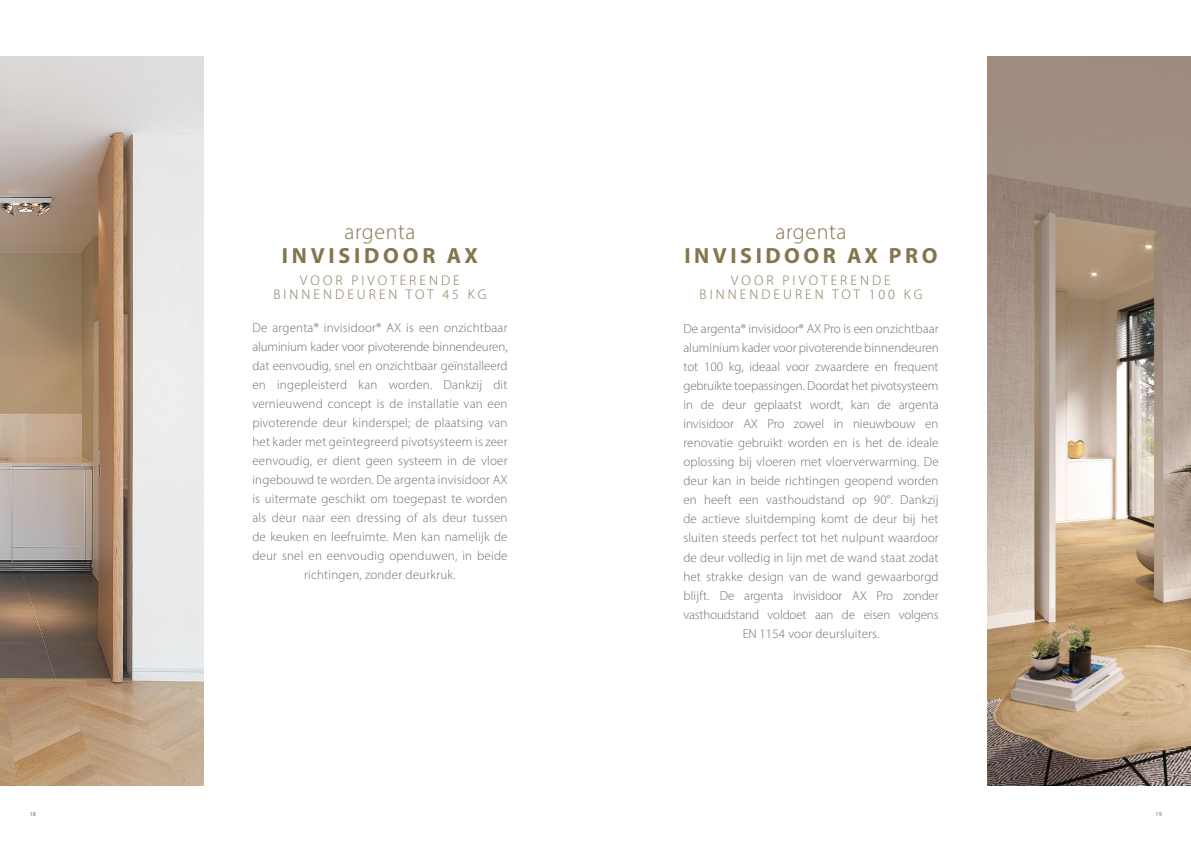
<style>
.page{position:relative;width:1191px;height:842px;background:#fff}
.page>*{position:absolute;margin:0;border:0;box-sizing:border-box;transform-origin:0 0}
.t1{font:700 22px "Myriad Pro";letter-spacing:.16em;color:#83754e}
.t2{font:300 22px "Myriad Pro";letter-spacing:.025em;color:#83754e}
.t3{font:300 14px/14px "Myriad Pro";letter-spacing:.22em;color:#83754e;text-align:center}
.t4{font:300 13px/19px "Myriad Pro";letter-spacing:.01em;color:#706f6f;text-align:center}
.t5{font:6px "Myriad Pro";color:#83754e}
</style>
<div class="page">
<img style="left:0;top:57px;width:203px;height:728px">
<img style="left:987px;top:57px;width:204px;height:728px">
<h1 class="t2" style="left:344px;top:219px;width:72px">argenta</h1>
<h1 class="t1" style="left:282px;top:242px;width:198px">INVISIDOOR AX</h1>
<h1 class="t2" style="left:775px;top:218px;width:72px">argenta</h1>
<h1 class="t1" style="left:684px;top:241px;width:254px">INVISIDOOR AX PRO</h1>
<p class="t3" style="left:273px;top:273px;width:215px">VOOR PIVOTERENDE<br>BINNENDEUREN TOT 45 KG</p>
<p class="t3" style="left:699px;top:273px;width:224px">VOOR PIVOTERENDE<br>BINNENDEUREN TOT 100 KG</p>
<p class="t4" style="left:252px;top:318px;width:257px">De argenta® invisidoor® AX is een onzichtbaar aluminium kader voor pivoterende binnendeuren, dat eenvoudig, snel en onzichtbaar geïnstalleerd en ingepleisterd kan worden. Dankzij dit vernieuwend concept is de installatie van een pivoterende deur kinderspel; de plaatsing van het kader met geïntegreerd pivotsysteem is zeer eenvoudig, er dient geen systeem in de vloer ingebouwd te worden. De argenta invisidoor AX is uitermate geschikt om toegepast te worden als deur naar een dressing of als deur tussen de keuken en leefruimte. Men kan namelijk de deur snel en eenvoudig openduwen, in beide richtingen, zonder deurkruk.</p>
<p class="t4" style="left:683px;top:319px;width:257px">De argenta® invisidoor® AX Pro is een onzichtbaar aluminium kader voor pivoterende binnendeuren tot 100 kg, ideaal voor zwaardere en frequent gebruikte toepassingen. Doordat het pivotsysteem in de deur geplaatst wordt, kan de argenta invisidoor AX Pro zowel in nieuwbouw en renovatie gebruikt worden en is het de ideale oplossing bij vloeren met vloerverwarming. De deur kan in beide richtingen geopend worden en heeft een vasthoudstand op 90°. Dankzij de actieve sluitdemping komt de deur bij het sluiten steeds perfect tot het nulpunt waardoor de deur volledig in lijn met de wand staat zodat het strakke design van de wand gewaarborgd blijft. De argenta invisidoor AX Pro zonder vasthoudstand voldoet aan de eisen volgens EN 1154 voor deursluiters.</p>
<p class="t5" style="left:30px;top:810px;width:8px">18</p>
<p class="t5" style="left:1155px;top:810px;width:8px">19</p>
</div>
